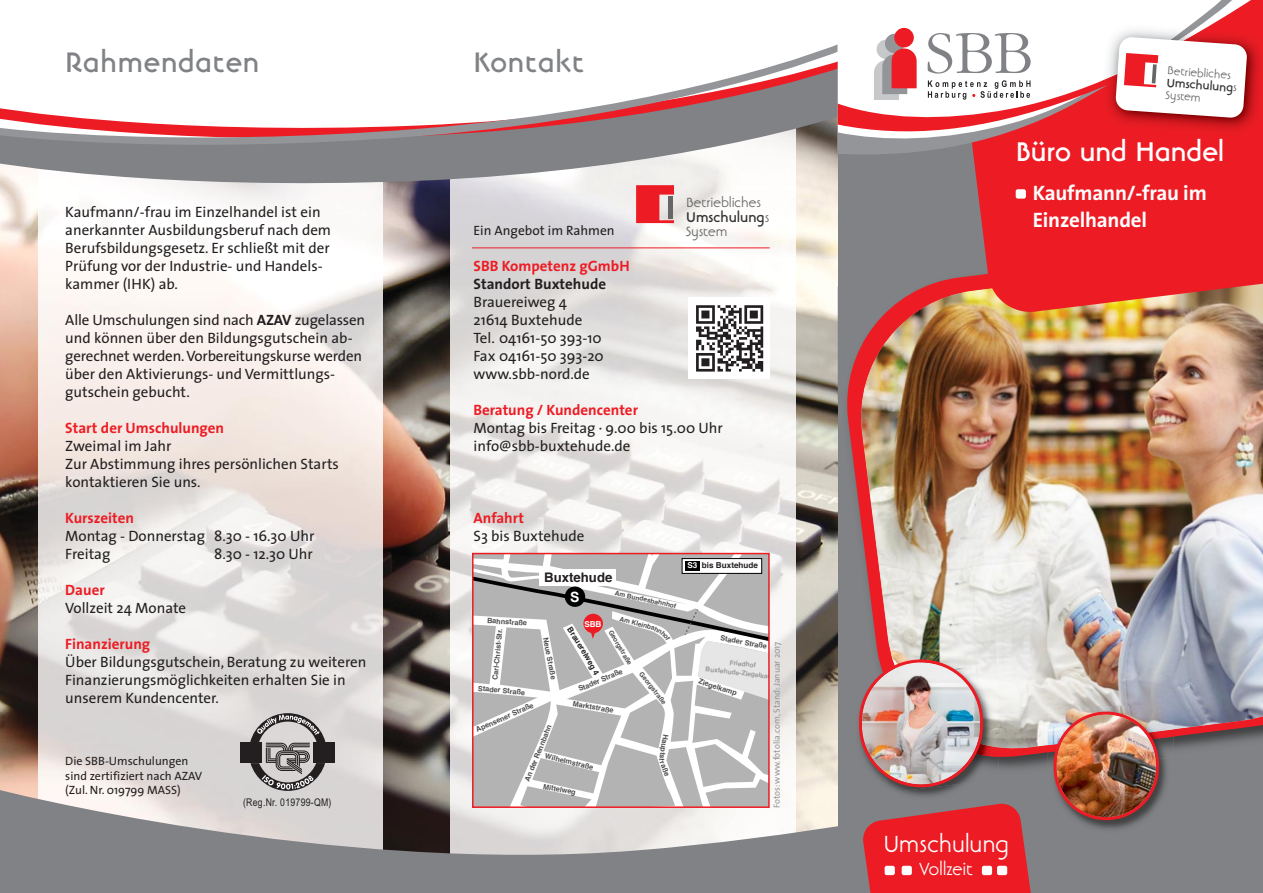
<style>
.page{position:relative;width:1263px;height:893px;background:#fff}
.page>*{position:absolute;margin:0;border:0;box-sizing:border-box;transform-origin:0 0}
.t1{font:700 34.5px "Linotype Banjoman Text";letter-spacing:.025em;color:#808285}
.t2{font:700 33px "Linotype Banjoman Text";color:#fff}
.t3{font:30px "Banjoman Text";letter-spacing:-.01em;color:#fff}
.t4{font:22.5px "Banjoman Text";color:#fff}
.t5{font:700 21px/27px "The Sans";letter-spacing:-.01em;color:#fff}
.t6{font:17.1px "Banjoman Text";color:#666}
.t7{font:700 17.1px "Linotype Banjoman Text";color:#333}
.t8{font:15px/18px "The Sans";color:#231f20}
.t9{font:700 15px "The Sans";color:#ed1c24}
.t10{font:700 15px "The Sans";color:#231f20}
.t11{font:14.55px "Banjoman Text";color:#666}
.t12{font:700 14.55px "Linotype Banjoman Text";color:#333}
.t13{font:700 14.1px "Arial";color:#fff}
.t14{font:13.5px "The Sans";color:#231f20}
.t15{font:700 13.2px "Helvetica";color:#231f20}
.t16{font:12px/14.4px "The Sans";color:#231f20}
.t17{font:10.65px "Arial Narrow";letter-spacing:.025em;color:#231f20}
.t18{font:9px "The Sans";color:#939598}
.t19{font:700 8.1px "Helvetica";color:#231f20}
.t20{font:700 8.1px "Helvetica";color:#fff}
.t21{font:700 7.2px "Helvetica";color:#4d4d4d}
.t22{font:700 6.6px "Helvetica";color:#4d4d4d}
.t23{font:700 6.6px/9.3px "Helvetica";color:#999;text-align:center}
.s1{font-weight:700}
.s2{font-family:"Banjoman Text";font-weight:400;color:#666}
.s3{color:#fff}
</style>
<div class="page">
<img style="left:0;top:191px;width:838px;height:542px">
<img style="left:451px;top:191px;width:344px;height:542px">
<img style="left:38px;top:191px;width:345px;height:542px">
<svg style="left:0;top:733px;width:838px;height:160px;background:#aca9a8"></svg>
<div style="left:472px;top:553px;width:298px;height:255px;border:2px solid #ed1c24"></div>
<svg style="left:240px;top:713px;width:95px;height:78px;background:#9a9796"></svg>
<img style="left:689px;top:298px;width:81px;height:80px">
<hr style="left:472px;top:247px;width:298px;height:1px;background:#ed1c24">
<div style="left:838px;top:0;width:425px;height:893px;background:#808285"></div>
<img style="left:824px;top:287px;width:14px;height:113px">
<img style="left:847px;top:277px;width:416px;height:486px">
<svg style="left:960px;top:163px;width:303px;height:151px;background:#e33030"></svg>
<div style="left:1016px;top:189px;width:10px;height:10px;background:#fff;border-radius:2px"></div>
<img style="left:853px;top:654px;width:91px;height:142px">
<img style="left:870px;top:654px;width:128px;height:139px">
<img style="left:891px;top:654px;width:107px;height:93px">
<img style="left:859px;top:659px;width:124px;height:128px">
<img style="left:1079px;top:773px;width:88px;height:56px">
<img style="left:1048px;top:752px;width:126px;height:21px">
<img style="left:1048px;top:745px;width:126px;height:6px">
<img style="left:1048px;top:706px;width:126px;height:39px">
<img style="left:1053px;top:712px;width:106px;height:108px">
<svg style="left:863px;top:803px;width:168px;height:90px"></svg>
<svg style="left:0;top:155px;width:838px;height:36px"></svg>
<svg style="left:0;top:44px;width:838px;height:111px"></svg>
<div style="left:973px;top:139px;width:290px;height:24px;background:#ed1c24"></div>
<svg style="left:838px;top:138px;width:406px;height:19px;background:#cc4349"></svg>
<svg style="left:838px;top:0;width:425px;height:138px;background:#f6cbcd"></svg>
<div style="left:885px;top:866px;width:10px;height:9px;background:#fff;border-radius:2px"></div>
<div style="left:902px;top:866px;width:10px;height:9px;background:#fff;border-radius:2px"></div>
<div style="left:997px;top:866px;width:10px;height:9px;background:#fff;border-radius:2px"></div>
<div style="left:982px;top:866px;width:10px;height:9px;background:#fff;border-radius:2px"></div>
<svg style="left:927px;top:33px;width:104px;height:41px"></svg>
<div style="left:876px;top:40px;width:20px;height:19px;background:#c6c8ca;border-radius:50%"></div>
<div style="left:885px;top:34px;width:19px;height:19px;background:#939598;border-radius:50%"></div>
<div style="left:894px;top:28px;width:20px;height:19px;background:#ed1c24;border-radius:50%"></div>
<svg style="left:874px;top:48px;width:43px;height:52px;background:#d37d81"></svg>
<svg style="left:928px;top:80px;width:102px;height:20px;background:#d6d5d5"></svg>
<img style="left:1100px;top:29px;width:163px;height:110px">
<img style="left:1103px;top:22px;width:84px;height:7px">
<img style="left:1125px;top:27px;width:71px;height:2px">
<img style="left:1102px;top:29px;width:115px;height:58px">
<svg style="left:1115px;top:37px;width:132px;height:81px;background:#f3d2d3"></svg>
<svg style="left:636px;top:185px;width:38px;height:38px"></svg>
<div style="left:668px;top:196px;width:5px;height:23px;background:#666"></div>
<svg style="left:473px;top:554px;width:295px;height:252px"></svg>
<h1 class="t1" style="left:65px;top:48px;width:195px">Rahmendaten</h1>
<h1 class="t1" style="left:473px;top:48px;width:112px">Kontakt</h1>
<p class="t8" style="left:65px;top:204px;width:267px">Kaufmann/-frau im Einzelhandel ist ein anerkannter Ausbildungsberuf nach dem Berufsbildungsgesetz. Er schließt mit der Prüfung vor der Industrie- und Handels&shy;kammer (IHK) ab.</p>
<p class="t8" style="left:65px;top:312px;width:301px">Alle Umschulungen sind nach <span class="s1">AZAV</span> zugelassen und können über den Bildungsgutschein ab&shy;gerechnet werden. Vorbereitungskurse werden über den Aktivierungs- und Vermittlungs&shy;gutschein gebucht.</p>
<p class="t9" style="left:65px;top:422px;width:160px">Start der Umschulungen</p>
<p class="t8" style="left:65px;top:438px;width:275px">Zweimal im Jahr<br>Zur Abstimmung ihres persönlichen Starts kontaktieren Sie uns.</p>
<p class="t9" style="left:65px;top:512px;width:70px">Kurszeiten</p>
<p class="t8" style="left:65px;top:529px;width:251px">Montag - Donnerstag 8.30 - 16.30 Uhr<br>Freitag</p>
<p class="t8" style="left:214px;top:547px;width:100px">8.30 - 12.30 Uhr</p>
<p class="t9" style="left:65px;top:584px;width:41px">Dauer</p>
<p class="t8" style="left:65px;top:601px;width:122px">Vollzeit 24 Monate</p>
<p class="t9" style="left:65px;top:638px;width:86px">Finanzierung</p>
<p class="t8" style="left:65px;top:655px;width:303px">Über Bildungsgutschein, Beratung zu weiteren<br>Finanzierungsmöglichkeiten erhalten Sie in unserem Kundencenter.</p>
<p class="t16" style="left:65px;top:755px;width:138px">Die SBB-Umschulungen sind zertifiziert nach AZAV (Zul. Nr. 019799 MASS)</p>
<p class="t17" style="left:243px;top:799px;width:90px">(Reg.Nr. 019799-QM)</p>
<p class="t14" style="left:473px;top:225px;width:143px">Ein Angebot im Rahmen</p>
<p class="t6" style="left:686px;top:191px;width:76px">Betriebliches</p>
<p class="t7" style="left:686px;top:211px;width:85px">Umschulung<span class="s2">s</span></p>
<p class="t6" style="left:686px;top:220px;width:43px">System</p>
<p class="t9" style="left:473px;top:260px;width:158px">SBB Kompetenz gGmbH</p>
<p class="t10" style="left:473px;top:278px;width:134px">Standort Buxtehude</p>
<p class="t8" style="left:473px;top:294px;width:132px">Brauereiweg 4<br>21614 Buxtehude<br>Tel. 04161-50 393-10<br>Fax 04161-50 393-20 www.sbb-nord.de</p>
<p class="t9" style="left:473px;top:404px;width:166px">Beratung / Kundencenter</p>
<p class="t8" style="left:473px;top:420px;width:251px">Montag bis Freitag · 9.00 bis 15.00 Uhr info@sbb-buxtehude.de</p>
<p class="t9" style="left:473px;top:512px;width:52px">Anfahrt</p>
<p class="t8" style="left:473px;top:529px;width:112px">S3 bis Buxtehude</p>
<p class="t21" style="left:487px;top:618px;width:41px;rotate:3deg">Bahnstraße</p>
<p class="t15" style="left:544px;top:572px;width:70px">Buxtehude</p>
<p class="t13" style="left:570px;top:589px;width:11px">S</p>
<p class="t22" style="left:615px;top:590px;width:64px;rotate:12deg">Am Bundesbahnhof</p>
<p class="t20" style="left:585px;top:620px;width:18px">SBB</p>
<p class="t22" style="left:632px;top:619px;width:14px;rotate:16deg">Klei</p>
<p class="t21" style="left:492px;top:680px;width:53px;rotate:-85deg">Carl-Christ-Str.</p>
<p class="t22" style="left:613px;top:629px;width:41px;rotate:60deg">Georgstraße</p>
<p class="t21" style="left:548px;top:637px;width:44px;rotate:79deg">Neue Straße</p>
<p class="t21" style="left:578px;top:686px;width:49px;rotate:-23deg">Stader Straße</p>
<p class="t22" style="left:643px;top:671px;width:41px;rotate:52deg">Georgstraße</p>
<p class="t21" style="left:478px;top:685px;width:49px;rotate:6deg">Stader Straße</p>
<p class="t21" style="left:573px;top:701px;width:43px;rotate:9deg">Marktstraße</p>
<p class="t21" style="left:475px;top:727px;width:64px;rotate:-24deg">Apensener Straße</p>
<p class="t21" style="left:524px;top:780px;width:62px;rotate:-68deg">An der Rennbahn</p>
<p class="t21" style="left:546px;top:753px;width:51px;rotate:13deg">Wilhelmstraße</p>
<p class="t21" style="left:544px;top:783px;width:35px;rotate:11deg">Mittelweg</p>
<p class="t19" style="left:687px;top:562px;width:72px"><span class="s3">S3</span> bis Buxtehude</p>
<p class="t21" style="left:721px;top:635px;width:49px;rotate:10deg">Stader Straße</p>
<p class="t21" style="left:700px;top:678px;width:41px;rotate:18deg">Ziegelkamp</p>
<p class="t18" style="left:773px;top:808px;width:168px;rotate:-90deg">Fotos: www.fotolia.com, Stand: Januar 2017</p>
<p class="t23" style="left:707px;top:655px;width:70px;rotate:7deg">Friedhof<br>Buxtehude-Ziegelkam</p>
<p class="t11" style="left:1168px;top:61px;width:65px;rotate:4deg">Betriebliches</p>
<p class="t12" style="left:1167px;top:77px;width:72px;rotate:4deg">Umschulung<span class="s2">s</span></p>
<p class="t11" style="left:1166px;top:86px;width:37px;rotate:4deg">System</p>
<h2 class="t2" style="left:1016px;top:137px;width:210px">Büro und Handel</h2>
<h3 class="t5" style="left:1033px;top:182px;width:176px">Kaufmann/-frau im<br>Einzelhandel</h3>
<h3 class="t3" style="left:884px;top:824px;width:127px">Umschulung</h3>
<h3 class="t4" style="left:920px;top:854px;width:55px">Vollzeit</h3>
</div>
